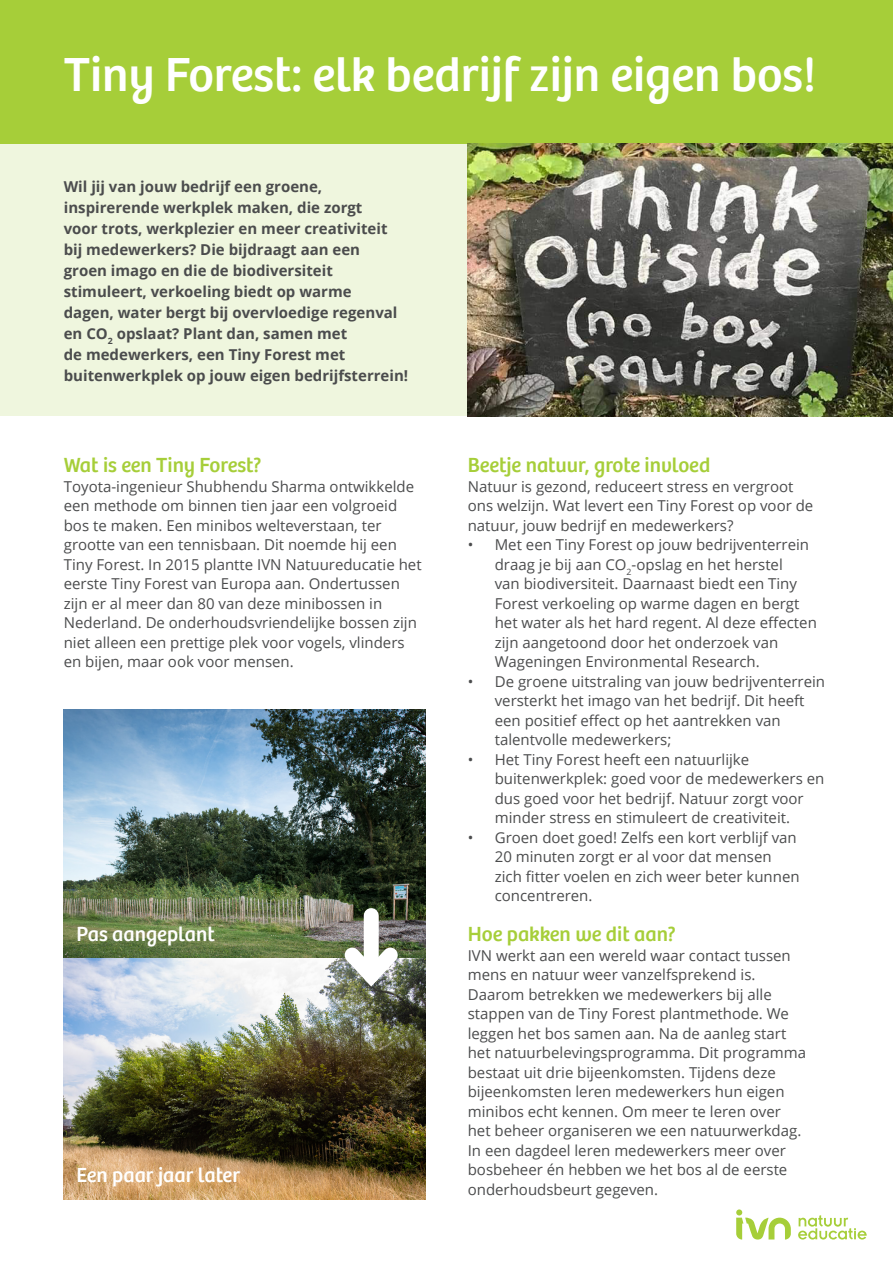
<style>
.page{position:relative;width:893px;height:1263px;background:#fff}
.page>*{position:absolute;margin:0;border:0;box-sizing:border-box;transform-origin:0 0}
.t1{font:49.05px "Bree";color:#fff}
.Alineastijl_1{font:21px "Bree";color:#a6ce39}
.t2{font:21px "Bree";color:#fff}
.Alineastijl_1-2{font:15px/19.5px "Open Sans";color:#4b4c4d}
.t3{font:700 15px/21px "Open Sans";color:#4b4c4d}
</style>
<div class="page">
<div style="left:0;top:144px;width:467px;height:272px;background:#eff6de"></div>
<div style="left:0;top:0;width:893px;height:144px;background:#a6ce39"></div>
<img style="left:467px;top:144px;width:426px;height:272px">
<img style="left:64px;top:710px;width:361px;height:489px">
<svg style="left:736px;top:1209px;width:131px;height:30px"></svg>
<div style="left:364px;top:915px;width:15px;height:60px;background:#fff"></div>
<img style="left:331px;top:934px;width:80px;height:63px">
<p class="t1" style="left:64px;top:46px;width:754px">Tiny Forest: elk bedrijf zijn eigen bos!</p>
<p class="t3" style="left:64px;top:176px;width:346px">Wil jij van jouw bedrijf een groene, inspirerende werkplek maken, die zorgt<br>voor trots, werkplezier en meer creativiteit bij medewerkers? Die bijdraagt aan een<br>groen imago en die de biodiversiteit stimuleert, verkoeling biedt op warme<br>dagen, water bergt bij overvloedige regenval en CO<sub>2</sub> opslaat? Plant dan, samen met<br>de medewerkers, een Tiny Forest met buitenwerkplek op jouw eigen bedrijfsterrein!</p>
<p class="Alineastijl_1" style="left:64px;top:453px;width:199px">Wat is een Tiny Forest?</p>
<p class="Alineastijl_1-2" style="left:64px;top:476px;width:359px">Toyota-ingenieur Shubhendu Sharma ontwikkelde een methode om binnen tien jaar een volgroeid bos te maken. Een minibos welteverstaan, ter grootte van een tennisbaan. Dit noemde hij een Tiny Forest. In 2015 plantte IVN Natuureducatie het eerste Tiny Forest van Europa aan. Ondertussen zijn er al meer dan 80 van deze minibossen in Nederland. De onderhoudsvriendelijke bossen zijn niet alleen een prettige plek voor vogels, vlinders en bijen, maar ook voor mensen.</p>
<p class="t2" style="left:77px;top:922px;width:140px">Pas aangeplant</p>
<p class="t2" style="left:77px;top:1163px;width:165px">Een paar jaar later</p>
<p class="Alineastijl_1" style="left:468px;top:453px;width:244px">Beetje natuur, grote invloed</p>
<p class="Alineastijl_1-2" style="left:468px;top:476px;width:347px">Natuur is gezond, reduceert stress en vergroot ons welzijn. Wat levert een Tiny Forest op voor de natuur, jouw bedrijf en medewerkers?</p>
<p class="Alineastijl_1-2" style="left:495px;top:535px;width:324px;text-indent:-27px">• Met een Tiny Forest op jouw bedrijventerrein draag je bij aan CO<sub>2</sub>-opslag en het herstel<br>van biodiversiteit. Daarnaast biedt een Tiny Forest verkoeling op warme dagen en bergt het water als het hard regent. Al deze effecten zijn aangetoond door het onderzoek van Wageningen Environmental Research.</p>
<p class="Alineastijl_1-2" style="left:495px;top:671px;width:332px;text-indent:-27px">• De groene uitstraling van jouw bedrijventerrein versterkt het imago van het bedrijf. Dit heeft een positief effect op het aantrekken van talentvolle medewerkers;</p>
<p class="Alineastijl_1-2" style="left:495px;top:749px;width:331px;text-indent:-27px">• Het Tiny Forest heeft een natuurlijke buitenwerkplek: goed voor de medewerkers en dus goed voor het bedrijf. Natuur zorgt voor minder stress en stimuleert de creativiteit.</p>
<p class="Alineastijl_1-2" style="left:495px;top:827px;width:306px;text-indent:-27px">• Groen doet goed! Zelfs een kort verblijf van 20 minuten zorgt er al voor dat mensen zich fitter voelen en zich weer beter kunnen concentreren.</p>
<p class="Alineastijl_1" style="left:468px;top:922px;width:210px">Hoe pakken we dit aan?</p>
<p class="Alineastijl_1-2" style="left:468px;top:945px;width:340px">IVN werkt aan een wereld waar contact tussen mens en natuur weer vanzelfsprekend is.<br>Daarom betrekken we medewerkers bij alle stappen van de Tiny Forest plantmethode. We leggen het bos samen aan. Na de aanleg start het natuurbelevingsprogramma. Dit programma bestaat uit drie bijeenkomsten. Tijdens deze bijeenkomsten leren medewerkers hun eigen minibos echt kennen. Om meer te leren over het beheer organiseren we een natuurwerkdag.<br>In een dagdeel leren medewerkers meer over bosbeheer én hebben we het bos al de eerste onderhoudsbeurt gegeven.</p>
</div>
